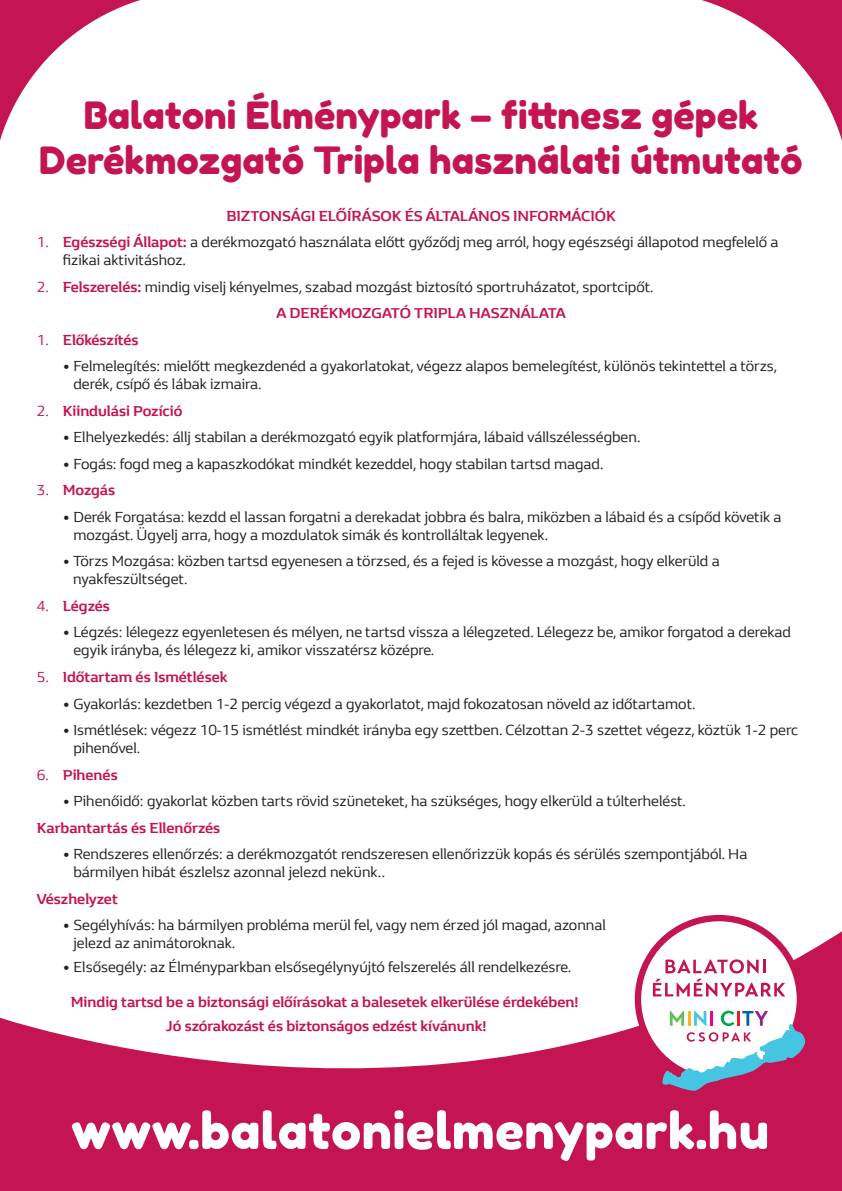
<style>
.page{position:relative;width:842px;height:1191px;background:#fff}
.page>*{position:absolute;margin:0;border:0;box-sizing:border-box;transform-origin:0 0}
.t1{font:50.1px "Fredoka One";letter-spacing:.01em;color:#fff}
.t2{font:37.5px/45px "Fredoka One";color:#c41552;text-align:center}
.t3{font:15px/18px "Renault Life";color:#231f20}
.t4{font:700 15px/23.7px "Renault Life";color:#c41552;text-align:center}
.s1{color:#c41552}
.s2{font-weight:700;color:#c41552}
.s3{font-weight:400}
</style>
<div class="page">
<svg style="left:0;top:916px;width:842px;height:275px;fill:#c41552"></svg>
<svg style="left:702px;top:0;width:140px;height:141px"></svg>
<svg style="left:0;top:0;width:140px;height:140px"></svg>
<div style="left:638px;top:918px;width:162px;height:162px;background:#fff;border-radius:50%"></div>
<div style="left:635px;top:915px;width:168px;height:168px;border:6px solid #c41552;border-radius:50%"></div>
<svg style="left:653px;top:959px;width:132px;height:37px"></svg>
<svg style="left:662px;top:1010px;width:143px;height:81px"></svg>
<h2 class="t2" style="left:39px;top:93px;width:765px">Balatoni Élménypark – fittnesz gépek<br>Derékmozgató Tripla használati útmutató</h2>
<p class="t4" style="left:227px;top:203px;width:391px">BIZTONSÁGI ELŐÍRÁSOK ÉS ÁLTALÁNOS INFORMÁCIÓK</p>
<p class="t3" style="left:63px;top:233px;width:717px;text-indent:-26px"><span class="s1">1.</span> <span class="s2">Egészségi Állapot:</span> a derékmozgató használata előtt győződj meg arról, hogy egészségi állapotod megfelelő a fizikai aktivitáshoz.</p>
<p class="t3" style="left:276px;top:273px;width:379px;line-height:26.5px;text-indent:-240px"><span class="s1">2.</span> <span class="s2">Felszerelés:</span> mindig viselj kényelmes, szabad mozgást biztosító sportruházatot, sportcipőt.<br><span class="s2">A DERÉKMOZGATÓ TRIPLA HASZNÁLATA</span></p>
<p class="t4" style="left:37px;top:327px;width:103px"><span class="s3">1.</span> Előkészítés</p>
<p class="t3" style="left:73px;top:357px;width:705px;text-indent:-11px">• Felmelegítés: mielőtt megkezdenéd a gyakorlatokat, végezz alapos bemelegítést, különös tekintettel a törzs, derék, csípő és lábak izmaira.</p>
<p class="t4" style="left:37px;top:398px;width:147px"><span class="s3">2.</span> Kiindulási Pozíció</p>
<p class="t3" style="left:63px;top:428px;width:579px">• Elhelyezkedés: állj stabilan a derékmozgató egyik platformjára, lábaid vállszélességben.</p>
<p class="t3" style="left:63px;top:454px;width:542px">• Fogás: fogd meg a kapaszkodókat mindkét kezeddel, hogy stabilan tartsd magad.</p>
<p class="t4" style="left:37px;top:478px;width:80px"><span class="s3">3.</span> Mozgás</p>
<p class="t3" style="left:73px;top:507px;width:709px;text-indent:-11px">• Derék Forgatása: kezdd el lassan forgatni a derekadat jobbra és balra, miközben a lábaid és a csípőd követik a mozgást. Ügyelj arra, hogy a mozdulatok simák és kontrolláltak legyenek.</p>
<p class="t3" style="left:73px;top:552px;width:648px;text-indent:-10px">• Törzs Mozgása: közben tartsd egyenesen a törzsed, és a fejed is kövesse a mozgást, hogy elkerüld a nyakfeszültséget.</p>
<p class="t4" style="left:37px;top:593px;width:75px"><span class="s3">4.</span> Légzés</p>
<p class="t3" style="left:73px;top:623px;width:719px;text-indent:-11px">• Légzés: lélegezz egyenletesen és mélyen, ne tartsd vissza a lélegzeted. Lélegezz be, amikor forgatod a derekad egyik irányba, és lélegezz ki, amikor visszatérsz középre.</p>
<p class="t4" style="left:37px;top:664px;width:192px"><span class="s3">5.</span> Időtartam és Ismétlések</p>
<p class="t3" style="left:63px;top:694px;width:634px">• Gyakorlás: kezdetben 1-2 percig végezd a gyakorlatot, majd fokozatosan növeld az időtartamot.</p>
<p class="t3" style="left:73px;top:720px;width:726px;text-indent:-11px">• Ismétlések: végezz 10-15 ismétlést mindkét irányba egy szettben. Célzottan 2-3 szettet végezz, köztük 1-2 perc pihenővel.</p>
<p class="t4" style="left:37px;top:762px;width:82px"><span class="s3">6.</span> Pihenés</p>
<p class="t3" style="left:63px;top:791px;width:625px">• Pihenőidő: gyakorlat közben tarts rövid szüneteket, ha szükséges, hogy elkerüld a túlterhelést.</p>
<p class="t4" style="left:37px;top:815px;width:185px">Karbantartás és Ellenőrzés</p>
<p class="t3" style="left:73px;top:844px;width:675px;text-indent:-11px">• Rendszeres ellenőrzés: a derékmozgatót rendszeresen ellenőrizzük kopás és sérülés szempontjából. Ha bármilyen hibát észlelsz azonnal jelezd nekünk..</p>
<p class="t4" style="left:37px;top:886px;width:83px">Vészhelyzet</p>
<p class="t3" style="left:73px;top:915px;width:534px;text-indent:-11px">• Segélyhívás: ha bármilyen probléma merül fel, vagy nem érzed jól magad, azonnal jelezd az animátoroknak.</p>
<p class="t3" style="left:63px;top:957px;width:510px">• Elsősegély: az Élményparkban elsősegélynyújtó felszerelés áll rendelkezésre.</p>
<p class="t4" style="left:71px;top:989px;width:509px">Mindig tartsd be a biztonsági előírásokat a balesetek elkerülése érdekében!<br>Jó szórakozást és biztonságos edzést kívánunk!</p>
<h1 class="t1" style="left:71px;top:1100px;width:699px">www.balatonielmenypark.hu</h1>
</div>
